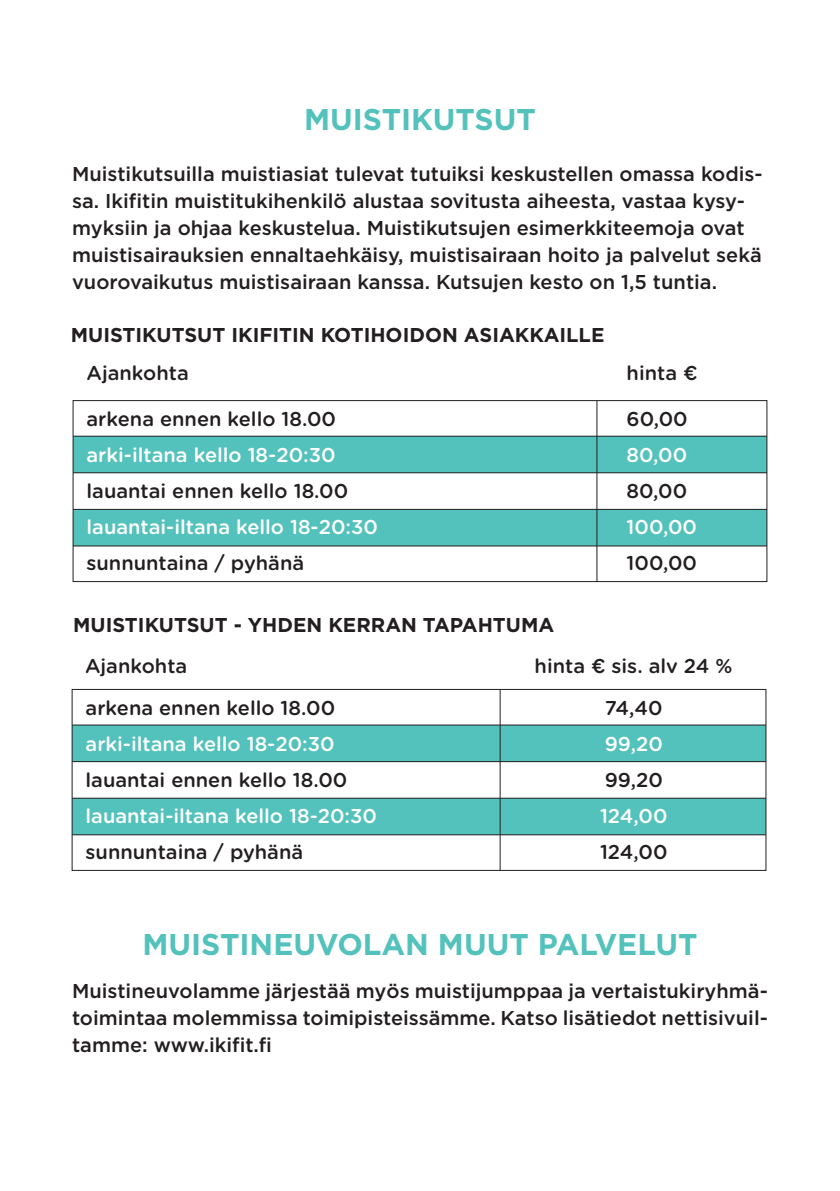
<style>
.page{position:relative;width:840px;height:1191px;background:#fff}
.page>*{position:absolute;margin:0;border:0;box-sizing:border-box;transform-origin:0 0}
.isoke{font:700 30px "Gotham";color:#54c2bc}
.leipix{font:500 20px/27px "Gotham";color:#231f20;text-align:justify}
.hinnastointi_bold_bl{font:500 20px "Gotham Rounded";color:#231f20}
.hinnastointi_bold_bl-2{font:500 20px "Gotham Rounded";color:#fff}
.otsikkoinen{font:700 20px "Gotham";color:#231f20}
.leipix-2{font:500 20px "Gotham Rounded";color:#231f20}
.hinnastointi_2{font:500 20px "Gotham Rounded";color:#fff}
</style>
<div class="page">
<div style="left:73px;top:509px;width:693px;height:37px;background:#54c2bc"></div>
<div style="left:73px;top:436px;width:693px;height:37px;background:#54c2bc"></div>
<div style="left:72px;top:400px;width:695px;height:182px;border:1px solid #231f20"></div>
<hr style="left:596px;top:400px;width:1px;height:182px;background:#231f20">
<hr style="left:73px;top:436px;width:693px;height:1px;background:#231f20">
<hr style="left:73px;top:472px;width:693px;height:1px;background:#231f20">
<hr style="left:73px;top:509px;width:693px;height:1px;background:#231f20">
<hr style="left:73px;top:545px;width:693px;height:1px;background:#231f20">
<div style="left:72px;top:798px;width:693px;height:37px;background:#54c2bc"></div>
<div style="left:72px;top:725px;width:693px;height:36px;background:#54c2bc"></div>
<div style="left:72px;top:689px;width:694px;height:182px;border:1px solid #231f20"></div>
<hr style="left:499px;top:689px;width:1px;height:182px;background:#231f20">
<hr style="left:72px;top:724px;width:693px;height:1px;background:#231f20">
<hr style="left:72px;top:761px;width:693px;height:1px;background:#231f20">
<hr style="left:72px;top:797px;width:693px;height:1px;background:#231f20">
<hr style="left:72px;top:834px;width:693px;height:1px;background:#231f20">
<p class="isoke" style="left:304px;top:102px;width:233px">MUISTIKUTSUT</p>
<p class="leipix" style="left:72px;top:160px;width:691px;text-align:left">Muistikutsuilla muistiasiat tulevat tutuiksi keskustellen omassa kodis&shy;sa. Ikifitin muistitukihenkilö alustaa sovitusta aiheesta, vastaa kysy&shy;myksiin ja ohjaa keskustelua. Muistikutsujen esimerkkiteemoja ovat muistisairauksien ennaltaehkäisy, muistisairaan hoito ja palvelut sekä vuorovaikutus muistisairaan kanssa. Kutsujen kesto on 1,5 tuntia.</p>
<p class="otsikkoinen" style="left:71px;top:323px;width:535px">MUISTIKUTSUT IKIFITIN KOTIHOIDON ASIAKKAILLE</p>
<p class="leipix-2" style="left:86px;top:358px;width:104px">Ajankohta</p>
<p class="leipix-2" style="left:626px;top:358px;width:72px">hinta €</p>
<p class="hinnastointi_bold_bl" style="left:86px;top:404px;width:251px">arkena ennen kello 18.00</p>
<p class="hinnastointi_bold_bl-2" style="left:86px;top:440px;width:250px">arki-iltana kello 18-20:30</p>
<p class="hinnastointi_bold_bl" style="left:86px;top:476px;width:263px">lauantai ennen kello 18.00</p>
<p class="hinnastointi_bold_bl-2" style="left:86px;top:512px;width:293px">lauantai-iltana kello 18-20:30</p>
<p class="hinnastointi_bold_bl" style="left:86px;top:548px;width:219px">sunnuntaina / pyhänä</p>
<p class="otsikkoinen" style="left:73px;top:613px;width:482px">MUISTIKUTSUT - YHDEN KERRAN TAPAHTUMA</p>
<p class="hinnastointi_bold_bl" style="left:626px;top:404px;width:63px">60,00</p>
<p class="hinnastointi_2" style="left:626px;top:440px;width:62px">80,00</p>
<p class="hinnastointi_bold_bl" style="left:626px;top:476px;width:62px">80,00</p>
<p class="hinnastointi_2" style="left:626px;top:512px;width:72px">100,00</p>
<p class="hinnastointi_bold_bl" style="left:626px;top:548px;width:72px">100,00</p>
<p class="leipix-2" style="left:85px;top:651px;width:104px">Ajankohta</p>
<p class="leipix-2" style="left:534px;top:651px;width:199px">hinta € sis. alv 24 %</p>
<p class="hinnastointi_bold_bl" style="left:85px;top:693px;width:251px">arkena ennen kello 18.00</p>
<p class="hinnastointi_bold_bl-2" style="left:85px;top:729px;width:250px">arki-iltana kello 18-20:30</p>
<p class="hinnastointi_bold_bl" style="left:85px;top:765px;width:263px">lauantai ennen kello 18.00</p>
<p class="hinnastointi_bold_bl-2" style="left:85px;top:801px;width:293px">lauantai-iltana kello 18-20:30</p>
<p class="hinnastointi_bold_bl" style="left:85px;top:837px;width:219px">sunnuntaina / pyhänä</p>
<p class="hinnastointi_bold_bl" style="left:604px;top:693px;width:59px">74,40</p>
<p class="hinnastointi_2" style="left:604px;top:729px;width:60px">99,20</p>
<p class="hinnastointi_bold_bl" style="left:604px;top:765px;width:60px">99,20</p>
<p class="hinnastointi_2" style="left:599px;top:801px;width:69px">124,00</p>
<p class="hinnastointi_bold_bl" style="left:599px;top:837px;width:69px">124,00</p>
<p class="isoke" style="left:142px;top:926px;width:556px">MUISTINEUVOLAN MUUT PALVELUT</p>
<p class="leipix" style="left:72px;top:976px;width:697px">Muistineuvolamme järjestää myös muistijumppaa ja vertaistukiryhmä&shy;toimintaa molemmissa toimipisteissämme. Katso lisätiedot nettisivuil&shy;tamme: www.ikifit.fi</p>
</div>
